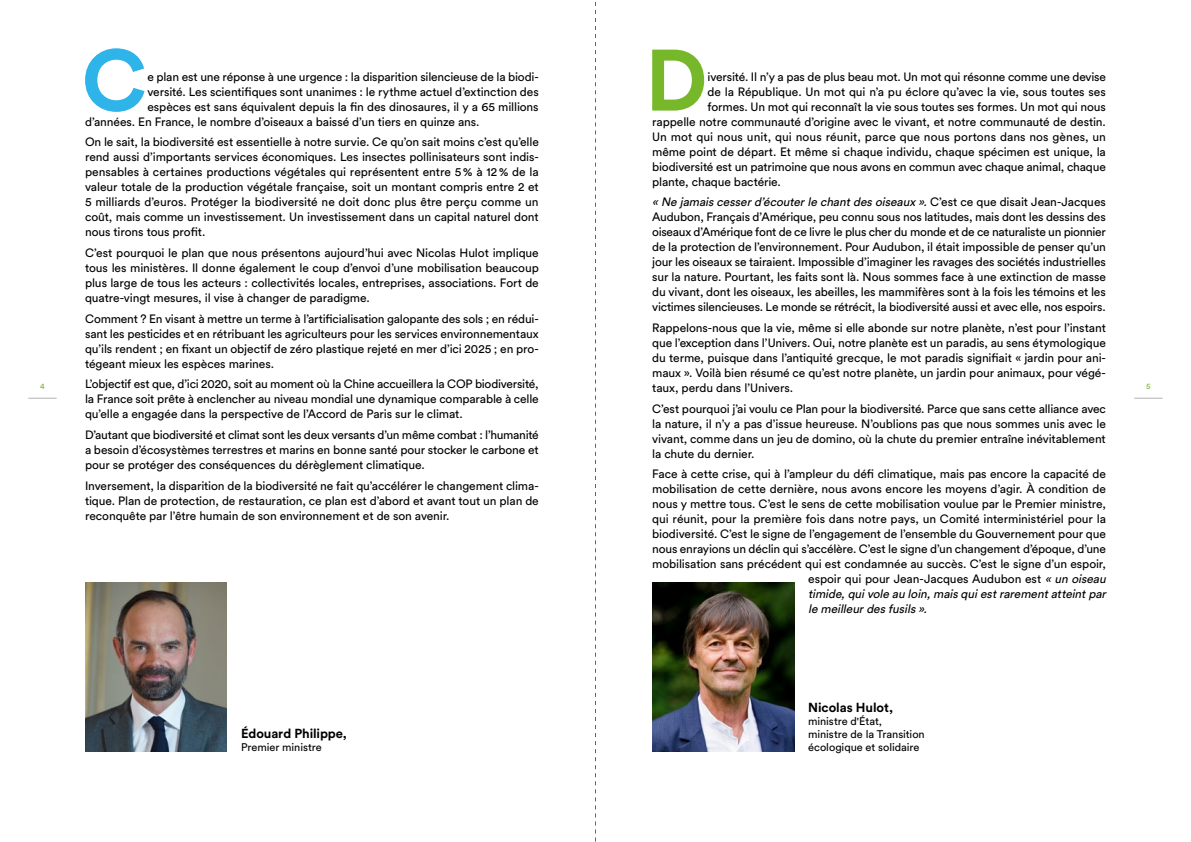
<style>
.page{position:relative;width:1191px;height:842px;background:#fff}
.page>*{position:absolute;margin:0;border:0;box-sizing:border-box;transform-origin:0 0}
.t1{font:700 86px "Circular Std";color:#2fb4e9}
.t2{font:700 86px "Circular Std";color:#76b82a}
.t3{font:700 13px "Circular Std";letter-spacing:-.005em;color:#000}
.t4{font:12px/15px "Circular Std";letter-spacing:-.01em;color:#000;text-align:justify}
.t5{font:italic 12px "Circular Std";color:#000}
.t6{font:11px/13.2px "Circular Std";letter-spacing:-.005em;color:#000}
.t7{font:8px "Circular Std";color:#76b82a}
.s1{font-style:italic}
</style>
<div class="page">
<img style="left:85px;top:582px;width:142px;height:169px">
<img style="left:652px;top:582px;width:142px;height:169px">
<svg style="left:1134px;top:398px;width:28px;height:1px"></svg>
<svg style="left:28px;top:398px;width:29px;height:1px"></svg>
<svg style="left:595px;top:1px;width:1px;height:841px"></svg>
<h1 class="t1" style="left:82px;top:25px;width:67px">C</h1>
<h1 class="t2" style="left:645px;top:25px;width:64px">D</h1>
<p class="t4" style="left:147px;top:69px;width:393px">e plan est une réponse à une urgence : la disparition silencieuse de la biodi-</p>
<p class="t4" style="left:147px;top:84px;width:393px">versité. Les scientifiques sont unanimes : le rythme actuel d’extinction des</p>
<p class="t4" style="left:147px;top:99px;width:393px">espèces est sans équivalent depuis la fin des dinosaures, il y a 65 millions</p>
<p class="t4" style="left:85px;top:114px;width:396px">d’années. En France, le nombre d’oiseaux a baissé d’un tiers en quinze ans.</p>
<p class="t4" style="left:85px;top:134px;width:455px">On le sait, la biodiversité est essentielle à notre survie. Ce qu’on sait moins c’est qu’elle rend aussi d’importants services économiques. Les insectes pollinisateurs sont indis&shy;pensables à certaines productions végétales qui représentent entre 5% à 12% de la valeur totale de la production végétale française, soit un montant compris entre 2 et 5 milliards d’euros. Protéger la biodiversité ne doit donc plus être perçu comme un coût, mais comme un investissement. Un investissement dans un capital naturel dont nous tirons tous profit.</p>
<p class="t4" style="left:85px;top:245px;width:455px">C’est pourquoi le plan que nous présentons aujourd’hui avec Nicolas Hulot implique tous les ministères. Il donne également le coup d’envoi d’une mobilisation beaucoup plus large de tous les acteurs : collectivités locales, entreprises, associations. Fort de quatre-vingt mesures, il vise à changer de paradigme.</p>
<p class="t4" style="left:85px;top:311px;width:455px">Comment ? En visant à mettre un terme à l’artificialisation galopante des sols ; en rédui&shy;sant les pesticides et en rétribuant les agriculteurs pour les services environnementaux qu’ils rendent ; en fixant un objectif de zéro plastique rejeté en mer d’ici 2025 ; en pro&shy;tégeant mieux les espèces marines.</p>
<p class="t4" style="left:85px;top:376px;width:455px">L’objectif est que, d’ici 2020, soit au moment où la Chine accueillera la COP biodiversité, la France soit prête à enclencher au niveau mondial une dynamique comparable à celle qu’elle a engagée dans la perspective de l’Accord de Paris sur le climat.</p>
<p class="t4" style="left:85px;top:427px;width:455px">D’autant que biodiversité et climat sont les deux versants d’un même combat : l’humanité a besoin d’écosystèmes terrestres et marins en bonne santé pour stocker le carbone et pour se protéger des conséquences du dérèglement climatique.</p>
<p class="t4" style="left:85px;top:478px;width:455px">Inversement, la disparition de la biodiversité ne fait qu’accélérer le changement clima&shy;tique. Plan de protection, de restauration, ce plan est d’abord et avant tout un plan de reconquête par l’être humain de son environnement et de son avenir.</p>
<p class="t4" style="left:707px;top:69px;width:400px">iversité. Il n’y a pas de plus beau mot. Un mot qui résonne comme une devise</p>
<p class="t4" style="left:707px;top:84px;width:400px">de la République. Un mot qui n’a pu éclore qu’avec la vie, sous toutes ses</p>
<p class="t4" style="left:707px;top:99px;width:400px">formes. Un mot qui reconnaît la vie sous toutes ses formes. Un mot qui nous</p>
<p class="t4" style="left:652px;top:114px;width:455px">rappelle notre communauté d’origine avec le vivant, et notre communauté de destin.</p>
<p class="t4" style="left:652px;top:129px;width:455px">Un mot qui nous unit, qui nous réunit, parce que nous portons dans nos gènes, un</p>
<p class="t4" style="left:652px;top:144px;width:455px">même point de départ. Et même si chaque individu, chaque spécimen est unique, la</p>
<p class="t4" style="left:652px;top:159px;width:455px">biodiversité est un patrimoine que nous avons en commun avec chaque animal, chaque</p>
<p class="t4" style="left:652px;top:174px;width:130px">plante, chaque bactérie.</p>
<p class="t4" style="left:652px;top:194px;width:455px"><span class="s1">« Ne jamais cesserd’écouterle chantdes oiseaux ».</span>C ’e s t c e q u e d i s a i t J e a n - J a c q u e s Audubon, Français d’Amérique, peu connu sous nos latitudes, mais dont les dessins des oiseaux d’Amérique font de ce livre le plus cher du monde et de ce naturaliste un pionnier de la protection de l’environnement. Pour Audubon, il était impossible de penser qu’un jour les oiseaux se tairaient. Impossible d’imaginer les ravages des sociétés industrielles sur la nature. Pourtant, les faits sont là. Nous sommes face à une extinction de masse du vivant, dont les oiseaux, les abeilles, les mammifères sont à la fois les témoins et les victimes silencieuses. Le monde se rétrécit, la biodiversité aussi et avec elle, nos espoirs.</p>
<p class="t4" style="left:652px;top:320px;width:455px">Rappelons-nous que la vie, même si elle abonde sur notre planète, n’est pour l’instant que l’exception dans l’Univers. Oui, notre planète est un paradis, au sens étymologique du terme, puisque dans l’antiquité grecque, le mot paradis signifiait « jardin pour ani&shy;maux ». Voilà bien résumé ce qu’est notre planète, un jardin pour animaux, pour végé&shy;taux, perdu dans l’Univers.</p>
<p class="t4" style="left:652px;top:401px;width:455px">C’est pourquoi j’ai voulu ce Plan pour la biodiversité. Parce que sans cette alliance avec la nature, il n’y a pas d’issue heureuse. N’oublions pas que nous sommes unis avec le vivant, comme dans un jeu de domino, où la chute du premier entraîne inévitablement la chute du dernier.</p>
<p class="t4" style="left:652px;top:466px;width:455px">Face à cette crise, qui à l’ampleur du défi climatique, mais pas encore la capacité de</p>
<p class="t4" style="left:652px;top:481px;width:455px">mobilisation de cette dernière, nous avons encore les moyens d’agir. À condition de</p>
<p class="t4" style="left:652px;top:496px;width:455px">nous y mettre tous. C’est le sens de cette mobilisation voulue par le Premier ministre,</p>
<p class="t4" style="left:652px;top:511px;width:455px">qui réunit, pour la première fois dans notre pays, un Comité interministériel pour la</p>
<p class="t4" style="left:652px;top:526px;width:455px">biodiversité. C’est le signe de l’engagement de l’ensemble du Gouvernement pour que</p>
<p class="t4" style="left:652px;top:541px;width:455px">nous enrayions un déclin qui s’accélère. C’est le signe d’un changement d’époque, d’une</p>
<p class="t4" style="left:652px;top:556px;width:455px">mobilisation sans précédent qui est condamnée au succès. C’est le signe d’un espoir,</p>
<p class="t4" style="left:808px;top:571px;width:302px">espoir qui pour Jean-Jacques Audubon est <span class="s1">« un oiseau</span></p>
<p class="t5" style="left:808px;top:587px;width:302px">timide,quivole au loin,mais quiestrarementatteintpar</p>
<p class="t5" style="left:808px;top:602px;width:123px">le meilleurdes fusils ».</p>
<p class="t7" style="left:40px;top:381px;width:6px">4</p>
<p class="t7" style="left:1146px;top:381px;width:6px">5</p>
<p class="t3" style="left:241px;top:725px;width:107px">Édouard Philippe,</p>
<p class="t6" style="left:241px;top:741px;width:82px">Premier ministre</p>
<p class="t3" style="left:808px;top:699px;width:86px">Nicolas Hulot,</p>
<p class="t6" style="left:808px;top:714px;width:118px">ministre d'État,<br>ministre de la Transition écologique et solidaire</p>
</div>
